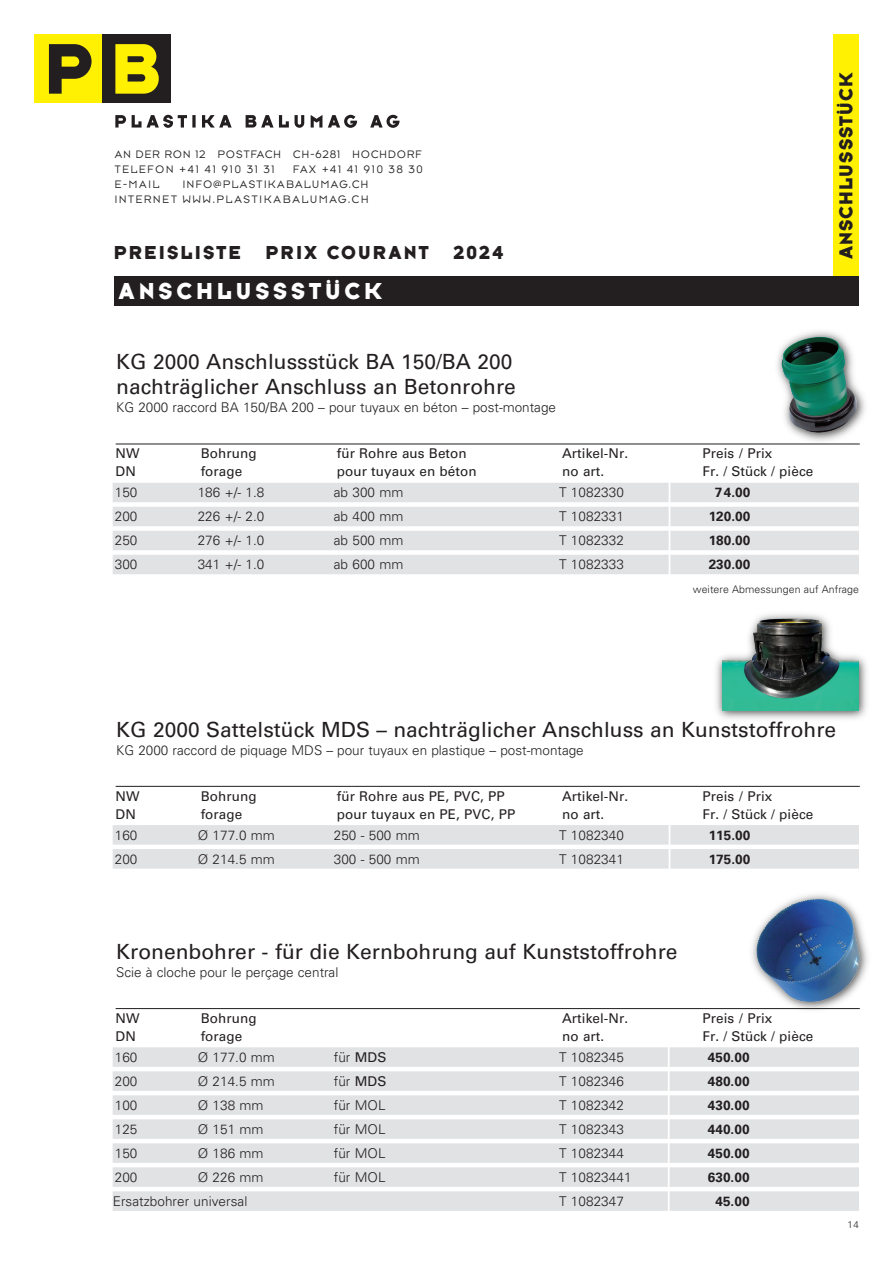
<style>
.page{position:relative;width:893px;height:1263px;background:#fff}
.page>*{position:absolute;margin:0;border:0;box-sizing:border-box;transform-origin:0 0}
.t1{font:24px "Typeface Six";letter-spacing:.165em;color:#fff}
.t2{font:21px "Univers LT Pro 55 Roman";color:#231f20}
.t3{font:19.5px "Typeface Six";letter-spacing:.11em;color:#231f20}
.t4{font:19.5px "Typeface Six";letter-spacing:.055em;color:#231f20}
.t5{font:300 13.5px "Univers LT Pro 45";letter-spacing:.005em;color:#231f20}
.t6{font:13.5px "Univers LT Pro 55 Roman";letter-spacing:.005em;color:#231f20}
.t7{font:700 13.5px "Univers LT Pro 65";letter-spacing:.005em;color:#231f20}
.t8{font:11.25px "Typeface Seven";letter-spacing:.155em;color:#231f20}
.t9{font:11.25px "Typeface Seven";letter-spacing:.11em;color:#231f20}
.t10{font:300 10.5px "Univers LT Pro 45";letter-spacing:.005em;color:#231f20}
.t11{font:300 9.75px "Univers LT Pro 45";color:#231f20}
.s1{font-family:"Univers LT Pro 55 Roman";font-weight:400}
</style>
<div class="page">
<svg style="left:115px;top:115px;width:11px;height:13px"></svg>
<svg style="left:132px;top:115px;width:55px;height:13px"></svg>
<svg style="left:192px;top:115px;width:4px;height:13px"></svg>
<svg style="left:202px;top:115px;width:30px;height:13px"></svg>
<svg style="left:246px;top:115px;width:43px;height:13px"></svg>
<svg style="left:295px;top:115px;width:9px;height:13px"></svg>
<svg style="left:311px;top:115px;width:11px;height:13px"></svg>
<svg style="left:328px;top:115px;width:29px;height:13px"></svg>
<svg style="left:370px;top:115px;width:29px;height:13px"></svg>
<div style="left:34px;top:34px;width:69px;height:69px;background:#fff101"></div>
<div style="left:103px;top:34px;width:68px;height:69px;background:#231f20"></div>
<svg style="left:49px;top:44px;width:43px;height:50px"></svg>
<svg style="left:115px;top:44px;width:44px;height:50px"></svg>
<div style="left:113px;top:1047px;width:746px;height:20px;background:#e1e2e4"></div>
<div style="left:113px;top:1071px;width:746px;height:20px;background:#e1e2e4"></div>
<div style="left:113px;top:1095px;width:746px;height:20px;background:#e1e2e4"></div>
<div style="left:113px;top:1119px;width:746px;height:20px;background:#e1e2e4"></div>
<div style="left:113px;top:1143px;width:746px;height:20px;background:#e1e2e4"></div>
<div style="left:113px;top:1167px;width:746px;height:20px;background:#e1e2e4"></div>
<div style="left:113px;top:1191px;width:746px;height:20px;background:#e1e2e4"></div>
<hr style="left:668px;top:1044px;width:2px;height:173px;background:#fff">
<div style="left:833px;top:34px;width:26px;height:242px;background:#fff101"></div>
<img style="left:716px;top:656px;width:151px;height:63px">
<img style="left:722px;top:613px;width:136px;height:97px">
<img style="left:706px;top:331px;width:159px;height:113px">
<img style="left:781px;top:337px;width:77px;height:96px">
<img style="left:750px;top:897px;width:119px;height:110px">
<div style="left:113px;top:483px;width:746px;height:19px;background:#e1e2e4"></div>
<div style="left:113px;top:507px;width:746px;height:19px;background:#e1e2e4"></div>
<div style="left:113px;top:531px;width:746px;height:19px;background:#e1e2e4"></div>
<div style="left:113px;top:555px;width:746px;height:19px;background:#e1e2e4"></div>
<hr style="left:669px;top:479px;width:1px;height:99px;background:#fff">
<div style="left:113px;top:825px;width:746px;height:19px;background:#e1e2e4"></div>
<div style="left:113px;top:849px;width:746px;height:19px;background:#e1e2e4"></div>
<hr style="left:116px;top:444px;width:744px;height:1px;background:#231f20">
<hr style="left:116px;top:786px;width:744px;height:1px;background:#231f20">
<hr style="left:116px;top:1008px;width:744px;height:1px;background:#231f20">
<hr style="left:669px;top:820px;width:1px;height:51px;background:#fff">
<div style="left:115px;top:276px;width:744px;height:30px;background:#231f20"></div>
<p class="t9" style="left:115px;top:147px;width:308px">AN DER RON 12 POSTFACH CH-6281 HOCHDORF</p>
<p class="t8" style="left:115px;top:162px;width:161px">TELEFON +41 41 910 31 31</p>
<p class="t8" style="left:293px;top:162px;width:131px">FAX +41 41 910 38 30</p>
<p class="t8" style="left:115px;top:177px;width:46px">E-MAIL</p>
<p class="t8" style="left:183px;top:177px;width:187px">INFO@PLASTIKABALUMAG.CH</p>
<p class="t8" style="left:115px;top:192px;width:255px">INTERNET WWW.PLASTIKABALUMAG.CH</p>
<p class="t3" style="left:114px;top:241px;width:129px">PREISLISTE</p>
<p class="t3" style="left:266px;top:241px;width:165px">PRIX COURANT</p>
<p class="t3" style="left:453px;top:241px;width:52px">2024</p>
<p class="t1" style="left:118px;top:277px;width:265px">ANSCHLUSSSTÜCK</p>
<p class="t2" style="left:116px;top:353px;width:398px">KG 2000 Anschlussstück BA 150/BA 200</p>
<p class="t2" style="left:116px;top:379px;width:401px">nachträglicher Anschluss an Betonrohre</p>
<p class="t5" style="left:116px;top:402px;width:441px">KG 2000 raccord BA 150/BA 200 – pour tuyaux en béton – post-montage</p>
<p class="t6" style="left:116px;top:448px;width:26px">NW</p>
<p class="t6" style="left:201px;top:448px;width:57px">Bohrung</p>
<p class="t6" style="left:337px;top:448px;width:132px">für Rohre aus Beton</p>
<p class="t6" style="left:562px;top:448px;width:68px">Artikel-Nr.</p>
<p class="t6" style="left:702px;top:448px;width:71px">Preis / Prix</p>
<p class="t6" style="left:116px;top:466px;width:22px">DN</p>
<p class="t6" style="left:201px;top:466px;width:43px">forage</p>
<p class="t6" style="left:337px;top:466px;width:141px">pour tuyaux en béton</p>
<p class="t6" style="left:562px;top:466px;width:44px">no art.</p>
<p class="t6" style="left:702px;top:466px;width:112px">Fr. / Stück / pièce</p>
<p class="t5" style="left:115px;top:487px;width:24px">150</p>
<p class="t5" style="left:198px;top:487px;width:68px">186 +/- 1.8</p>
<p class="t5" style="left:334px;top:487px;width:71px">ab 300 mm</p>
<p class="t5" style="left:559px;top:487px;width:66px">T 1082330</p>
<p class="t5" style="left:115px;top:511px;width:24px">200</p>
<p class="t5" style="left:198px;top:511px;width:68px">226 +/- 2.0</p>
<p class="t5" style="left:334px;top:511px;width:71px">ab 400 mm</p>
<p class="t5" style="left:559px;top:511px;width:66px">T 1082331</p>
<p class="t5" style="left:115px;top:535px;width:24px">250</p>
<p class="t5" style="left:198px;top:535px;width:68px">276 +/- 1.0</p>
<p class="t5" style="left:334px;top:535px;width:71px">ab 500 mm</p>
<p class="t5" style="left:559px;top:535px;width:66px">T 1082332</p>
<p class="t5" style="left:115px;top:559px;width:24px">300</p>
<p class="t5" style="left:198px;top:559px;width:68px">341 +/- 1.0</p>
<p class="t5" style="left:334px;top:559px;width:71px">ab 600 mm</p>
<p class="t5" style="left:559px;top:559px;width:66px">T 1082333</p>
<p class="t7" style="left:715px;top:487px;width:37px">74.00</p>
<p class="t7" style="left:709px;top:511px;width:43px">120.00</p>
<p class="t7" style="left:709px;top:535px;width:43px">180.00</p>
<p class="t7" style="left:709px;top:559px;width:43px">230.00</p>
<p class="t4" style="left:834px;top:259px;width:188px;rotate:-90deg">ANSCHLUSSSTÜCK</p>
<p class="t10" style="left:693px;top:585px;width:168px">weitere Abmessungen auf Anfrage</p>
<p class="t2" style="left:116px;top:721px;width:721px">KG 2000 Sattelstück MDS – nachträglicher Anschluss an Kunststoffrohre</p>
<p class="t5" style="left:116px;top:745px;width:469px">KG 2000 raccord de piquage MDS – pour tuyaux en plastique – post-montage</p>
<p class="t6" style="left:116px;top:791px;width:26px">NW</p>
<p class="t6" style="left:201px;top:791px;width:57px">Bohrung</p>
<p class="t6" style="left:337px;top:791px;width:169px">für Rohre aus PE, PVC, PP</p>
<p class="t6" style="left:562px;top:791px;width:68px">Artikel-Nr.</p>
<p class="t6" style="left:702px;top:791px;width:71px">Preis / Prix</p>
<p class="t6" style="left:116px;top:809px;width:22px">DN</p>
<p class="t6" style="left:201px;top:809px;width:43px">forage</p>
<p class="t6" style="left:337px;top:809px;width:180px">pour tuyaux en PE, PVC, PP</p>
<p class="t6" style="left:562px;top:809px;width:44px">no art.</p>
<p class="t6" style="left:702px;top:809px;width:112px">Fr. / Stück / pièce</p>
<p class="t5" style="left:115px;top:830px;width:24px">160</p>
<p class="t5" style="left:198px;top:830px;width:79px">Ø 177.0 mm</p>
<p class="t5" style="left:334px;top:830px;width:88px">250 - 500 mm</p>
<p class="t5" style="left:559px;top:830px;width:66px">T 1082340</p>
<p class="t5" style="left:115px;top:854px;width:24px">200</p>
<p class="t5" style="left:198px;top:854px;width:79px">Ø 214.5 mm</p>
<p class="t5" style="left:334px;top:854px;width:88px">300 - 500 mm</p>
<p class="t5" style="left:559px;top:854px;width:66px">T 1082341</p>
<p class="t2" style="left:116px;top:943px;width:563px">Kronenbohrer - für die Kernbohrung auf Kunststoffrohre</p>
<p class="t5" style="left:116px;top:967px;width:224px">Scie à cloche pour le perçage central</p>
<p class="t7" style="left:709px;top:830px;width:43px">115.00</p>
<p class="t7" style="left:709px;top:854px;width:43px">175.00</p>
<p class="t6" style="left:116px;top:1013px;width:26px">NW</p>
<p class="t6" style="left:201px;top:1013px;width:57px">Bohrung</p>
<p class="t6" style="left:562px;top:1013px;width:68px">Artikel-Nr.</p>
<p class="t6" style="left:702px;top:1013px;width:71px">Preis / Prix</p>
<p class="t6" style="left:116px;top:1031px;width:22px">DN</p>
<p class="t6" style="left:201px;top:1031px;width:43px">forage</p>
<p class="t6" style="left:562px;top:1031px;width:44px">no art.</p>
<p class="t6" style="left:702px;top:1031px;width:112px">Fr. / Stück / pièce</p>
<p class="t5" style="left:115px;top:1052px;width:24px">160</p>
<p class="t5" style="left:198px;top:1052px;width:79px">Ø 177.0 mm</p>
<p class="t5" style="left:334px;top:1052px;width:54px">für <span class="s1">MDS</span></p>
<p class="t5" style="left:559px;top:1052px;width:66px">T 1082345</p>
<p class="t5" style="left:115px;top:1076px;width:24px">200</p>
<p class="t5" style="left:198px;top:1076px;width:79px">Ø 214.5 mm</p>
<p class="t5" style="left:334px;top:1076px;width:54px">für <span class="s1">MDS</span></p>
<p class="t5" style="left:559px;top:1076px;width:66px">T 1082346</p>
<p class="t5" style="left:115px;top:1100px;width:24px">100</p>
<p class="t5" style="left:198px;top:1100px;width:67px">Ø 138 mm</p>
<p class="t5" style="left:334px;top:1100px;width:53px">für MOL</p>
<p class="t5" style="left:559px;top:1100px;width:66px">T 1082342</p>
<p class="t5" style="left:115px;top:1124px;width:24px">125</p>
<p class="t5" style="left:198px;top:1124px;width:67px">Ø 151 mm</p>
<p class="t5" style="left:334px;top:1124px;width:53px">für MOL</p>
<p class="t5" style="left:559px;top:1124px;width:66px">T 1082343</p>
<p class="t5" style="left:115px;top:1148px;width:24px">150</p>
<p class="t5" style="left:198px;top:1148px;width:67px">Ø 186 mm</p>
<p class="t5" style="left:334px;top:1148px;width:53px">für MOL</p>
<p class="t5" style="left:559px;top:1148px;width:66px">T 1082344</p>
<p class="t5" style="left:115px;top:1172px;width:24px">200</p>
<p class="t5" style="left:198px;top:1172px;width:67px">Ø 226 mm</p>
<p class="t5" style="left:334px;top:1172px;width:53px">für MOL</p>
<p class="t5" style="left:559px;top:1172px;width:74px">T 10823441</p>
<p class="t5" style="left:113px;top:1196px;width:136px">Ersatzbohrer universal</p>
<p class="t5" style="left:559px;top:1196px;width:66px">T 1082347</p>
<p class="t7" style="left:708px;top:1052px;width:43px">450.00</p>
<p class="t7" style="left:708px;top:1076px;width:43px">480.00</p>
<p class="t7" style="left:708px;top:1100px;width:43px">430.00</p>
<p class="t7" style="left:708px;top:1124px;width:43px">440.00</p>
<p class="t7" style="left:708px;top:1148px;width:43px">450.00</p>
<p class="t7" style="left:708px;top:1172px;width:43px">630.00</p>
<p class="t7" style="left:715px;top:1196px;width:36px">45.00</p>
<p class="t11" style="left:848px;top:1220px;width:13px">14</p>
</div>
